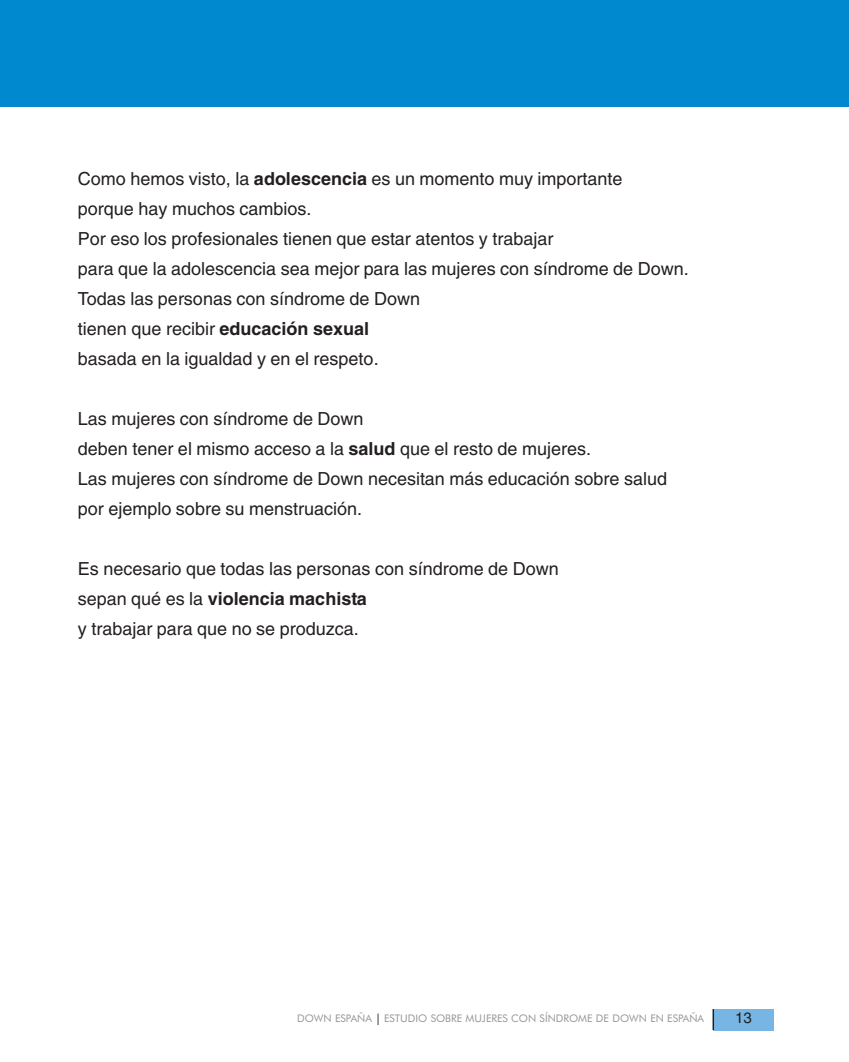
<style>
.page{position:relative;width:849px;height:1062px;background:#fff}
.page>*{position:absolute;margin:0;border:0;box-sizing:border-box;transform-origin:0 0}
.t1{font:18px/30px "Helvetica";color:#231f20}
.t2{font:15px "Helvetica";color:#231f20}
.t3{font:10.5px "TTED5 O00";color:#939598}
.s1{font-weight:700}
</style>
<div class="page">
<div style="left:0;top:0;width:849px;height:106px;background:#0089cf"></div>
<div style="left:713px;top:1009px;width:61px;height:21px;background:#77b6e4"></div>
<svg style="left:713px;top:1009px;width:1px;height:21px"></svg>
<p class="t1" style="left:78px;top:165px;width:612px">Como hemos visto, la <span class="s1">adolescencia</span> es un momento muy importante<br>porque hay muchos cambios.<br>Por eso los profesionales tienen que estar atentos y trabajar<br>para que la adolescencia sea mejor para las mujeres con síndrome de Down.<br>Todas las personas con síndrome de Down<br>tienen que recibir <span class="s1">educación sexual<br></span>basada en la igualdad y en el respeto.</p>
<p class="t1" style="left:78px;top:405px;width:591px">Las mujeres con síndrome de Down<br>deben tener el mismo acceso a la <span class="s1">salud</span> que el resto de mujeres.<br>Las mujeres con síndrome de Down necesitan más educación sobre salud por ejemplo sobre su menstruación.</p>
<p class="t1" style="left:78px;top:555px;width:482px">Es necesario que todas las personas con síndrome de Down sepan qué es la <span class="s1">violencia machista<br></span>y trabajar para que no se produzca.</p>
<p class="t3" style="left:297px;top:1014px;width:408px">DOWN ESPAÑA | ESTUDIO SOBRE MUJERES CON SÍNDROME DE DOWN EN ESPAÑA</p>
<p class="t2" style="left:735px;top:1013px;width:18px">13</p>
</div>
